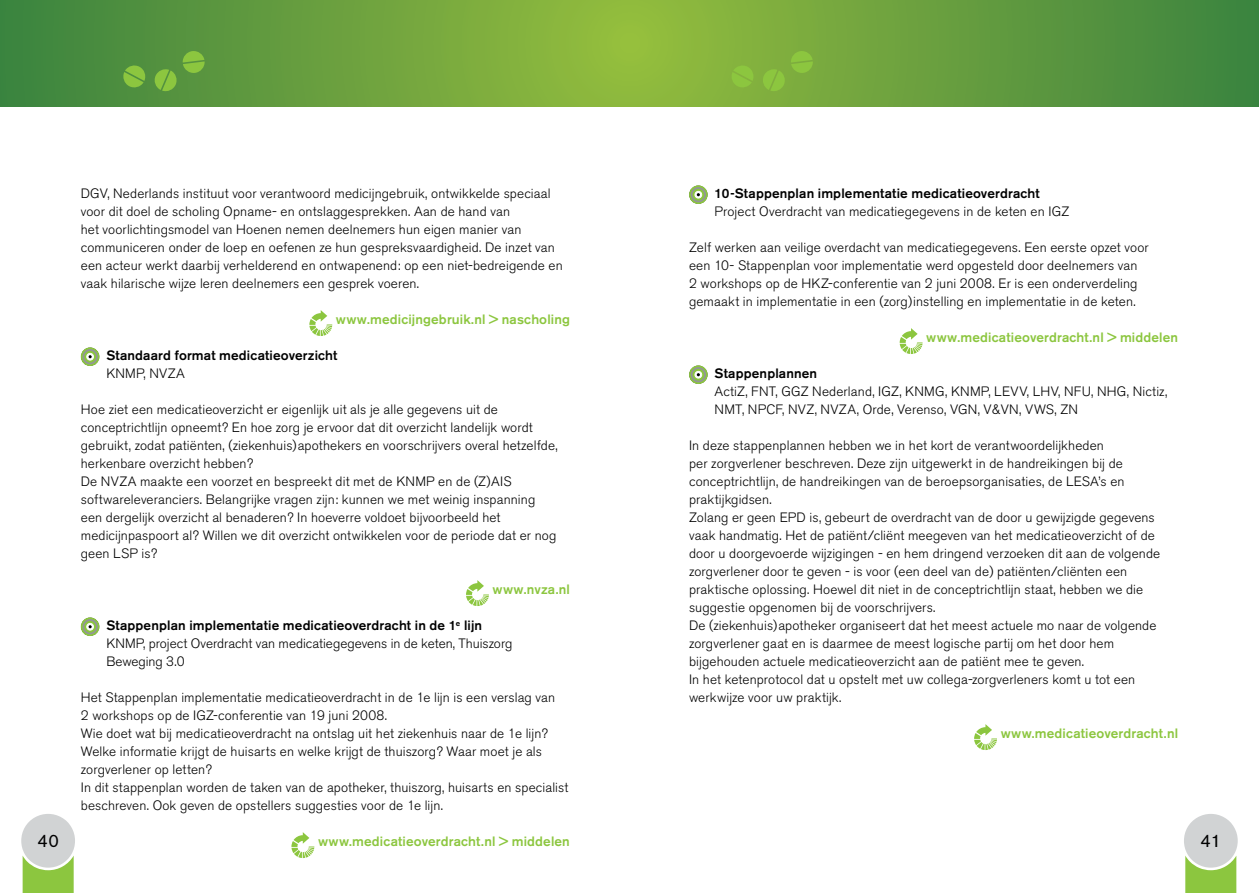
<style>
.page{position:relative;width:1259px;height:893px;background:#fff}
.page>*{position:absolute;margin:0;border:0;box-sizing:border-box;transform-origin:0 0}
.t1{font:18px "Akzidenz Grotesk BE";color:#000}
.t2{font:300 13.5px/18px "Akzidenz Grotesk BE";letter-spacing:.01em;color:#000}
.t3{font:500 13.5px "Akzidenz Grotesk BE";letter-spacing:.01em;color:#8cc63f}
.t4{font:500 13.5px "Akzidenz Grotesk BE";letter-spacing:.01em;color:#000}
.s1{font-weight:500}
</style>
<div class="page">
<svg style="left:690px;top:186px;width:17px;height:17px"></svg>
<div style="left:689px;top:185px;width:18px;height:19px;border:2px solid #8cc63f;border-radius:50%"></div>
<svg style="left:692px;top:189px;width:12px;height:12px"></svg>
<div style="left:694px;top:191px;width:8px;height:7px;border:1px solid #fff;border-radius:50%"></div>
<svg style="left:899px;top:328px;width:23px;height:26px"></svg>
<svg style="left:690px;top:366px;width:17px;height:17px"></svg>
<div style="left:689px;top:365px;width:18px;height:19px;border:2px solid #8cc63f;border-radius:50%"></div>
<svg style="left:692px;top:369px;width:12px;height:12px"></svg>
<div style="left:694px;top:371px;width:8px;height:7px;border:1px solid #fff;border-radius:50%"></div>
<svg style="left:974px;top:724px;width:23px;height:26px"></svg>
<svg style="left:1184px;top:814px;width:53px;height:79px;background:#c0d4a8"></svg>
<svg style="left:0;top:0;width:1259px;height:106px;background:#679f3e"></svg>
<svg style="left:309px;top:310px;width:23px;height:26px"></svg>
<svg style="left:82px;top:348px;width:17px;height:17px"></svg>
<div style="left:81px;top:347px;width:18px;height:19px;border:2px solid #8cc63f;border-radius:50%"></div>
<svg style="left:84px;top:351px;width:12px;height:12px"></svg>
<div style="left:86px;top:353px;width:8px;height:7px;border:1px solid #fff;border-radius:50%"></div>
<svg style="left:466px;top:580px;width:23px;height:26px"></svg>
<svg style="left:82px;top:618px;width:17px;height:17px"></svg>
<div style="left:81px;top:617px;width:18px;height:19px;border:2px solid #8cc63f;border-radius:50%"></div>
<svg style="left:84px;top:621px;width:12px;height:12px"></svg>
<div style="left:86px;top:623px;width:8px;height:7px;border:1px solid #fff;border-radius:50%"></div>
<svg style="left:291px;top:832px;width:23px;height:26px"></svg>
<svg style="left:21px;top:814px;width:54px;height:79px;background:#c1d5a9"></svg>
<svg style="left:153px;top:50px;width:52px;height:42px;background:#66a23f"></svg>
<svg style="left:122px;top:64px;width:25px;height:25px"></svg>
<svg style="left:761px;top:50px;width:52px;height:42px;background:#82b53e"></svg>
<svg style="left:730px;top:64px;width:25px;height:25px"></svg>
<p class="t2" style="left:81px;top:185px;width:483px">DGV, Nederlands instituut voor verantwoord medicijngebruik, ontwikkelde speciaal voor dit doel de scholing Opname- en ontslaggesprekken. Aan de hand van<br>het voorlichtingsmodel van Hoenen nemen deelnemers hun eigen manier van communiceren onder de loep en oefenen ze hun gespreksvaardigheid. De inzet van een acteur werkt daarbij verhelderend en ontwapenend: op een niet-bedreigende en vaak hilarische wijze leren deelnemers een gesprek voeren.</p>
<p class="t3" style="left:336px;top:311px;width:235px">www.medicijngebruik.nl &gt; nascholing</p>
<p class="t4" style="left:106px;top:347px;width:233px">Standaard format medicatieoverzicht</p>
<p class="t2" style="left:106px;top:365px;width:80px">KNMP, NVZA</p>
<p class="t2" style="left:81px;top:401px;width:478px">Hoe ziet een medicatieoverzicht er eigenlijk uit als je alle gegevens uit de conceptrichtlijn opneemt? En hoe zorg je ervoor dat dit overzicht landelijk wordt gebruikt, zodat patiënten, (ziekenhuis)apothekers en voorschrijvers overal hetzelfde, herkenbare overzicht hebben?<br>De NVZA maakte een voorzet en bespreekt dit met de KNMP en de (Z)AIS softwareleveranciers. Belangrijke vragen zijn: kunnen we met weinig inspanning een dergelijk overzicht al benaderen? In hoeverre voldoet bijvoorbeeld het medicijnpaspoort al? Willen we dit overzicht ontwikkelen voor de periode dat er nog geen LSP is?</p>
<p class="t3" style="left:492px;top:581px;width:79px">www.nvza.nl</p>
<p class="t2" style="left:106px;top:617px;width:408px"><span class="s1">Stappenplan implementatie medicatieoverdracht in de 1</span><sup>e</sup> <span class="s1">lijn<br></span>KNMP, project Overdracht van medicatiegegevens in de keten, Thuiszorg<br>Beweging 3.0</p>
<p class="t2" style="left:81px;top:689px;width:489px">Het Stappenplan implementatie medicatieoverdracht in de 1e lijn is een verslag van<br>2 workshops op de IGZ-conferentie van 19 juni 2008.<br>Wie doet wat bij medicatieoverdracht na ontslag uit het ziekenhuis naar de 1e lijn?<br>Welke informatie krijgt de huisarts en welke krijgt de thuiszorg? Waar moet je als zorgverlener op letten?<br>In dit stappenplan worden de taken van de apotheker, thuiszorg, huisarts en specialist beschreven. Ook geven de opstellers suggesties voor de 1e lijn.</p>
<h1 class="t1" style="left:37px;top:830px;width:23px">40</h1>
<p class="t3" style="left:318px;top:833px;width:253px">www.medicatieoverdracht.nl &gt; middelen</p>
<p class="t4" style="left:714px;top:185px;width:327px">10-Stappenplan implementatie medicatieoverdracht</p>
<p class="t2" style="left:714px;top:203px;width:356px">Project Overdracht van medicatiegegevens in de keten en IGZ</p>
<p class="t2" style="left:689px;top:239px;width:461px">Zelf werken aan veilige overdacht van medicatiegegevens. Een eerste opzet voor een 10- Stappenplan voor implementatie werd opgesteld door deelnemers van 2 workshops op de HKZ-conferentie van 2 juni 2008. Er is een onderverdeling gemaakt in implementatie in een (zorg)instelling en implementatie in de keten.</p>
<p class="t3" style="left:926px;top:329px;width:253px">www.medicatieoverdracht.nl &gt; middelen</p>
<p class="t4" style="left:714px;top:365px;width:104px">Stappenplannen</p>
<p class="t2" style="left:714px;top:383px;width:454px">ActiZ, FNT, GGZ Nederland, IGZ, KNMG, KNMP, LEVV, LHV, NFU, NHG, Nictiz,<br>NMT, NPCF, NVZ, NVZA, Orde, Verenso, VGN, V&amp;VN, VWS, ZN</p>
<p class="t2" style="left:689px;top:437px;width:473px">In deze stappenplannen hebben we in het kort de verantwoordelijkheden<br>per zorgverlener beschreven. Deze zijn uitgewerkt in de handreikingen bij de conceptrichtlijn, de handreikingen van de beroepsorganisaties, de LESA’s en praktijkgidsen.<br>Zolang er geen EPD is, gebeurt de overdracht van de door u gewijzigde gegevens vaak handmatig. Het de patiënt/cliënt meegeven van het medicatieoverzicht of de door u doorgevoerde wijzigingen - en hem dringend verzoeken dit aan de volgende zorgverlener door te geven - is voor (een deel van de) patiënten/cliënten een praktische oplossing. Hoewel dit niet in de conceptrichtlijn staat, hebben we die suggestie opgenomen bij de voorschrijvers.<br>De (ziekenhuis)apotheker organiseert dat het meest actuele mo naar de volgende zorgverlener gaat en is daarmee de meest logische partij om het door hem bijgehouden actuele medicatieoverzicht aan de patiënt mee te geven.<br>In het ketenprotocol dat u opstelt met uw collega-zorgverleners komt u tot een werkwijze voor uw praktijk.</p>
<p class="t3" style="left:1000px;top:725px;width:179px">www.medicatieoverdracht.nl</p>
<h1 class="t1" style="left:1200px;top:830px;width:22px">41</h1>
</div>
